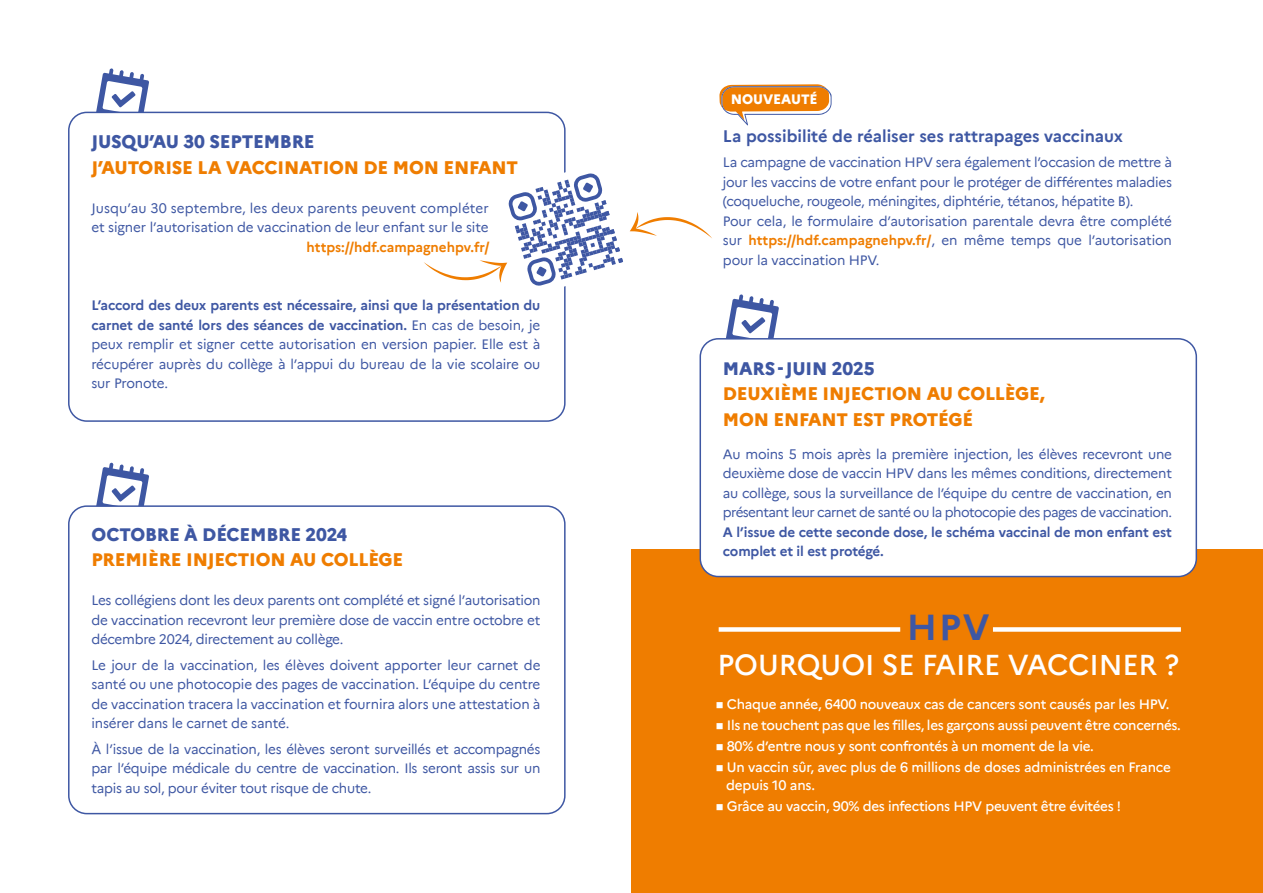
<style>
.page{position:relative;width:1263px;height:893px;background:#fff}
.page>*{position:absolute;margin:0;border:0;box-sizing:border-box;transform-origin:0 0}
.t1{font:700 36px "Marianne";color:#3e57a3}
.t2{font:500 28.5px "Marianne";letter-spacing:-.005em;color:#fff}
.t3{font:800 18px/25.5px "Marianne";letter-spacing:-.01em;color:#ef7d00}
.t4{font:800 18px "Marianne";letter-spacing:-.01em;color:#3e57a3}
.t5{font:700 16.5px "Marianne";color:#3e57a3}
.t6{font:13.5px/19.5px "Marianne";letter-spacing:-.02em;color:#3e57a3;text-align:justify}
.t7{font:500 13.5px/18px "Marianne";letter-spacing:-.02em;color:#fff}
.t8{font:700 13.5px/19.5px "Marianne";letter-spacing:-.01em;color:#3e57a3}
.t9{font:700 13.5px "Marianne";color:#ef7d00}
.t10{font:800 13.5px "Marianne";letter-spacing:-.01em;color:#fff}
.s1{font-weight:700}
.s2{font-weight:700;color:#ef7d00}
</style>
<div class="page">
<svg style="left:95px;top:68px;width:54px;height:44px"></svg>
<svg style="left:96px;top:462px;width:53px;height:43px"></svg>
<svg style="left:726px;top:294px;width:53px;height:44px"></svg>
<div style="left:631px;top:550px;width:632px;height:343px;background:#ef7d00"></div>
<div style="left:68px;top:112px;width:498px;height:310px;border:2px solid #3e57a3;border-radius:18px"></div>
<div style="left:68px;top:505px;width:498px;height:309px;border:2px solid #3e57a3;border-radius:18px"></div>
<div style="left:700px;top:339px;width:496px;height:237px;background:#fff;border-radius:18px"></div>
<div style="left:699px;top:338px;width:498px;height:239px;border:2px solid #3e57a3;border-radius:18px"></div>
<svg style="left:719px;top:84px;width:112px;height:42px"></svg>
<div style="left:719px;top:627px;width:181px;height:5px;background:#fff"></div>
<div style="left:993px;top:627px;width:188px;height:5px;background:#fff"></div>
<svg style="left:424px;top:162px;width:288px;height:135px"></svg>
<h3 class="t4" style="left:91px;top:128px;width:225px">JUSQU’AU 30 SEPTEMBRE</h3>
<h3 class="t3" style="left:91px;top:153px;width:428px">J’AUTORISE LA VACCINATION DE MON ENFANT</h3>
<p class="t6" style="left:91px;top:197px;width:399px">Jusqu’au 30 septembre, les deux parents peuvent compléter et signer l’autorisation de vaccination de leur enfant sur le site</p>
<p class="t9" style="left:306px;top:236px;width:185px">https://hdf.campagnehpv.fr/</p>
<p class="t6" style="left:91px;top:295px;width:451px"><span class="s1">L’accord des deux parents est nécessaire, ainsi que la présentation du carnet de santé lors des séances de vaccination.</span> En cas de besoin, je peux remplir et signer cette autorisation en version papier. Elle est à récupérer auprès du collège à l’appui du bureau de la vie scolaire ou sur Pronote.</p>
<h3 class="t4" style="left:91px;top:520px;width:257px">OCTOBRE À DÉCEMBRE 2024</h3>
<h3 class="t3" style="left:91px;top:546px;width:313px">PREMIÈRE INJECTION AU COLLÈGE</h3>
<p class="t6" style="left:91px;top:590px;width:451px">Les collégiens dont les deux parents ont complété et signé l’autorisation de vaccination recevront leur première dose de vaccin entre octobre et décembre 2024, directement au collège.</p>
<p class="t6" style="left:91px;top:654px;width:451px">Le jour de la vaccination, les élèves doivent apporter leur carnet de santé ou une photocopie des pages de vaccination. L’équipe du centre de vaccination tracera la vaccination et fournira alors une attestation à insérer dans le carnet de santé.</p>
<p class="t6" style="left:91px;top:738px;width:450px">À l’issue de la vaccination, les élèves seront surveillés et accompagnés par l’équipe médicale du centre de vaccination. Ils seront assis sur un tapis au sol, pour éviter tout risque de chute.</p>
<p class="t10" style="left:731px;top:88px;width:88px">NOUVEAUTÉ</p>
<p class="t5" style="left:723px;top:123px;width:402px">La possibilité de réaliser ses rattrapages vaccinaux</p>
<p class="t6" style="left:723px;top:152px;width:451px;text-align:left">La campagne de vaccination HPV sera également l’occasion de mettre à jour les vaccins de votre enfant pour le protéger de différentes maladies (coqueluche, rougeole, méningites, diphtérie, tétanos, hépatite B).<br>Pour cela, le formulaire d’autorisation parentale devra être complété sur <span class="s2">https://hdf.campagnehpv.fr/</span>, en même temps que l’autorisation pour la vaccination HPV.</p>
<h3 class="t4" style="left:723px;top:354px;width:153px">MARS -JUIN 2025</h3>
<h3 class="t3" style="left:723px;top:379px;width:323px">DEUXIÈME INJECTION AU COLLÈGE,<br>MON ENFANT EST PROTÉGÉ</h3>
<p class="t6" style="left:723px;top:443px;width:451px">Au moins 5 mois après la première injection, les élèves recevront une deuxième dose de vaccin HPV dans les mêmes conditions, directement au collège, sous la surveillance de l’équipe du centre de vaccination, en présentant leur carnet de santé ou la photocopie des pages de vaccination.</p>
<p class="t8" style="left:723px;top:521px;width:451px">A l’issue de cette seconde dose, le schéma vaccinal de mon enfant est complet et il est protégé.</p>
<h1 class="t1" style="left:907px;top:600px;width:84px">HPV</h1>
<h2 class="t2" style="left:717px;top:642px;width:463px">POURQUOI SE FAIRE VACCINER ?</h2>
<p class="t7" style="left:716px;top:694px;width:455px">■ Chaque année, 6400 nouveaux cas de cancers sont causés par les HPV.</p>
<p class="t7" style="left:716px;top:715px;width:467px">■ Ils ne touchent pas que les filles, les garçons aussi peuvent être concernés.</p>
<p class="t7" style="left:716px;top:736px;width:380px">■ 80% d’entre nous y sont confrontés à un moment de la vie.</p>
<p class="t7" style="left:726px;top:757px;width:446px;text-indent:-11px">■ Un vaccin sûr, avec plus de 6 millions de doses administrées en France depuis 10 ans.</p>
<p class="t7" style="left:716px;top:796px;width:407px">■ Grâce au vaccin, 90% des infections HPV peuvent être évitées !</p>
</div>
